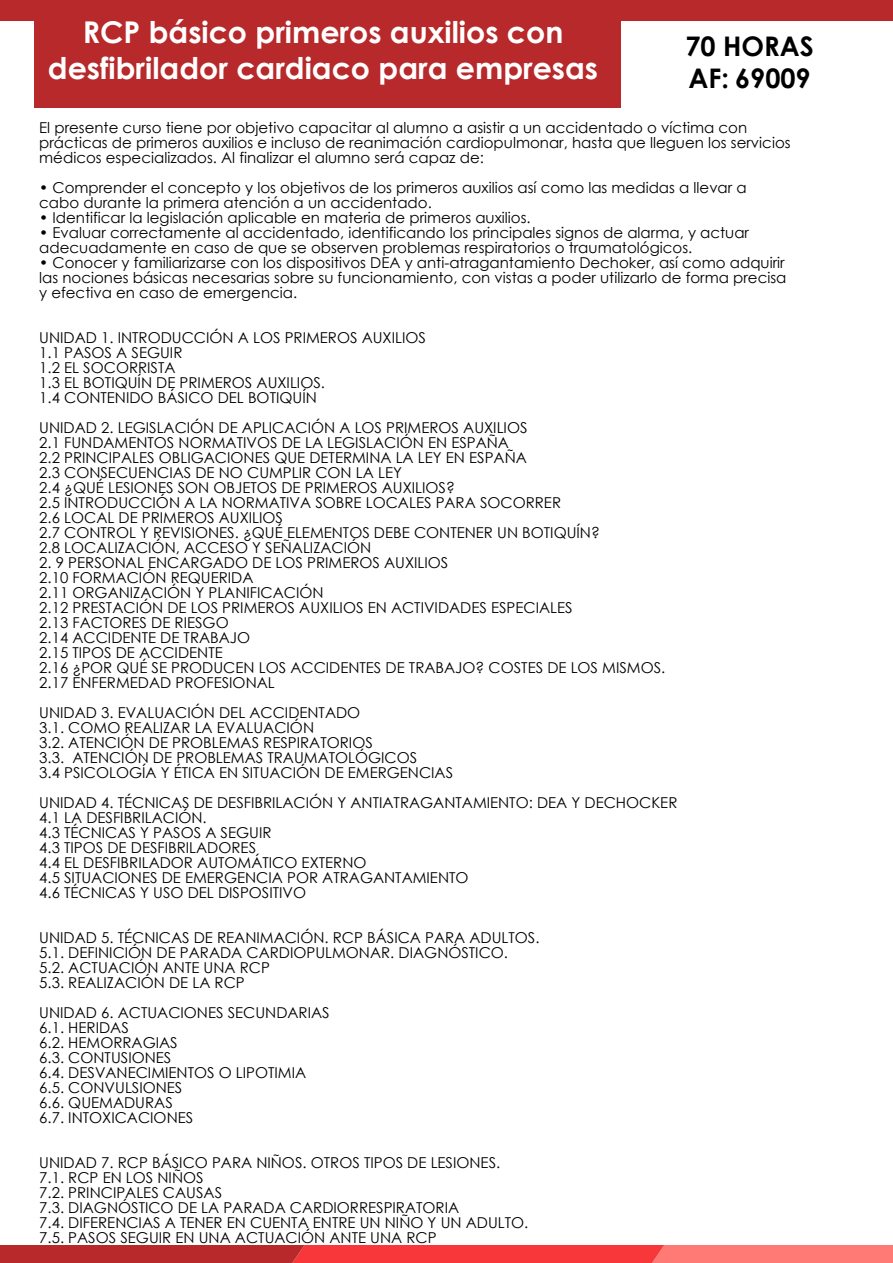
<style>
.page{position:relative;width:893px;height:1263px;background:#fff}
.page>*{position:absolute;margin:0;border:0;box-sizing:border-box;transform-origin:0 0}
.t1{font:700 30px/36px "Century Gothic";color:#fff;text-align:center}
.t2{font:700 27px/32.4px "Century Gothic";color:#000}
.t3{font:15px/15px "Century Gothic";color:#000}
</style>
<div class="page">
<div style="left:0;top:0;width:893px;height:21px;background:#b7292b"></div>
<div style="left:34px;top:0;width:586px;height:107px;background:#b7292b"></div>
<svg style="left:0;top:1245px;width:893px;height:18px;background:#e34444"></svg>
<h1 class="t1" style="left:48px;top:12px;width:552px">RCP básico primeros auxilios con desfibrilador cardiaco para empresas</h1>
<h2 class="t2" style="left:685px;top:29px;width:130px">70 HORAS<br>AF: 69009</h2>
<p class="t3" style="left:39px;top:120px;width:753px">El presente curso tiene por objetivo capacitar al alumno a asistir a un accidentado o víctima con prácticas de primeros auxilios e incluso de reanimación cardiopulmonar, hasta que lleguen los servicios médicos especializados. Al finalizar el alumno será capaz de:</p>
<p class="t3" style="left:39px;top:180px;width:709px">• Comprender el concepto y los objetivos de los primeros auxilios así como las medidas a llevar a cabo durante la primera atención a un accidentado.</p>
<p class="t3" style="left:39px;top:210px;width:493px">• Identificar la legislación aplicable en materia de primeros auxilios.</p>
<p class="t3" style="left:39px;top:225px;width:711px">• Evaluar correctamente al accidentado, identificando los principales signos de alarma, y actuar adecuadamente en caso de que se observen problemas respiratorios o traumatológicos.</p>
<p class="t3" style="left:39px;top:255px;width:749px;text-align:justify">• Conocer y familiarizarse con los dispositivos DEA y anti-atragantamiento Dechoker, así como adquirir las nociones básicas necesarias sobre su funcionamiento, con vistas a poder utilizarlo de forma precisa y efectiva en caso de emergencia.</p>
<p class="t3" style="left:39px;top:330px;width:388px">UNIDAD 1. INTRODUCCIÓN A LOS PRIMEROS AUXILIOS<br>1.1 PASOS A SEGUIR<br>1.2 EL SOCORRISTA<br>1.3 EL BOTIQUÍN DE PRIMEROS AUXILIOS.<br>1.4 CONTENIDO BÁSICO DEL BOTIQUÍN</p>
<p class="t3" style="left:39px;top:420px;width:562px">UNIDAD 2. LEGISLACIÓN DE APLICACIÓN A LOS PRIMEROS AUXILIOS<br>2.1 FUNDAMENTOS NORMATIVOS DE LA LEGISLACIÓN EN ESPAÑA<br>2.2 PRINCIPALES OBLIGACIONES QUE DETERMINA LA LEY EN ESPAÑA<br>2.3 CONSECUENCIAS DE NO CUMPLIR CON LA LEY<br>2.4 ¿QUÉ LESIONES SON OBJETOS DE PRIMEROS AUXILIOS?<br>2.5 INTRODUCCIÓN A LA NORMATIVA SOBRE LOCALES PARA SOCORRER<br>2.6 LOCAL DE PRIMEROS AUXILIOS<br>2.7 CONTROL Y REVISIONES. ¿QUÉ ELEMENTOS DEBE CONTENER UN BOTIQUÍN?<br>2.8 LOCALIZACIÓN, ACCESO Y SEÑALIZACIÓN</p>
<p class="t3" style="left:39px;top:555px;width:628px">2. 9 PERSONAL ENCARGADO DE LOS PRIMEROS AUXILIOS<br>2.10 FORMACIÓN REQUERIDA<br>2.11 ORGANIZACIÓN Y PLANIFICACIÓN<br>2.12 PRESTACIÓN DE LOS PRIMEROS AUXILIOS EN ACTIVIDADES ESPECIALES<br>2.13 FACTORES DE RIESGO<br>2.14 ACCIDENTE DE TRABAJO<br>2.15 TIPOS DE ACCIDENTE<br>2.16 ¿POR QUÉ SE PRODUCEN LOS ACCIDENTES DE TRABAJO? COSTES DE LOS MISMOS.<br>2.17 ENFERMEDAD PROFESIONAL</p>
<p class="t3" style="left:39px;top:705px;width:415px">UNIDAD 3. EVALUACIÓN DEL ACCIDENTADO<br>3.1. COMO REALIZAR LA EVALUACIÓN<br>3.2. ATENCIÓN DE PROBLEMAS RESPIRATORIOS<br>3.3. ATENCIÓN DE PROBLEMAS TRAUMATOLÓGICOS<br>3.4 PSICOLOGÍA Y ÉTICA EN SITUACIÓN DE EMERGENCIAS</p>
<p class="t3" style="left:39px;top:795px;width:640px">UNIDAD 4. TÉCNICAS DE DESFIBRILACIÓN Y ANTIATRAGANTAMIENTO: DEA Y DECHOCKER 4.1 LA DESFIBRILACIÓN.<br>4.3 TÉCNICAS Y PASOS A SEGUIR<br>4.3 TIPOS DE DESFIBRILADORES<br>4.4 EL DESFIBRILADOR AUTOMÁTICO EXTERNO<br>4.5 SITUACIONES DE EMERGENCIA POR ATRAGANTAMIENTO<br>4.6 TÉCNICAS Y USO DEL DISPOSITIVO</p>
<p class="t3" style="left:39px;top:930px;width:502px">UNIDAD 5. TÉCNICAS DE REANIMACIÓN. RCP BÁSICA PARA ADULTOS.<br>5.1. DEFINICIÓN DE PARADA CARDIOPULMONAR. DIAGNÓSTICO.<br>5.2. ACTUACIÓN ANTE UNA RCP<br>5.3. REALIZACIÓN DE LA RCP</p>
<p class="t3" style="left:39px;top:1005px;width:292px">UNIDAD 6. ACTUACIONES SECUNDARIAS<br>6.1. HERIDAS<br>6.2. HEMORRAGIAS<br>6.3. CONTUSIONES<br>6.4. DESVANECIMIENTOS O LIPOTIMIA<br>6.5. CONVULSIONES<br>6.6. QUEMADURAS<br>6.7. INTOXICACIONES</p>
<p class="t3" style="left:39px;top:1155px;width:491px">UNIDAD 7. RCP BÁSICO PARA NIÑOS. OTROS TIPOS DE LESIONES.<br>7.1. RCP EN LOS NIÑOS<br>7.2. PRINCIPALES CAUSAS<br>7.3. DIAGNÓSTICO DE LA PARADA CARDIORRESPIRATORIA<br>7.4. DIFERENCIAS A TENER EN CUENTA ENTRE UN NIÑO Y UN ADULTO.<br>7.5. PASOS SEGUIR EN UNA ACTUACIÓN ANTE UNA RCP</p>
</div>
